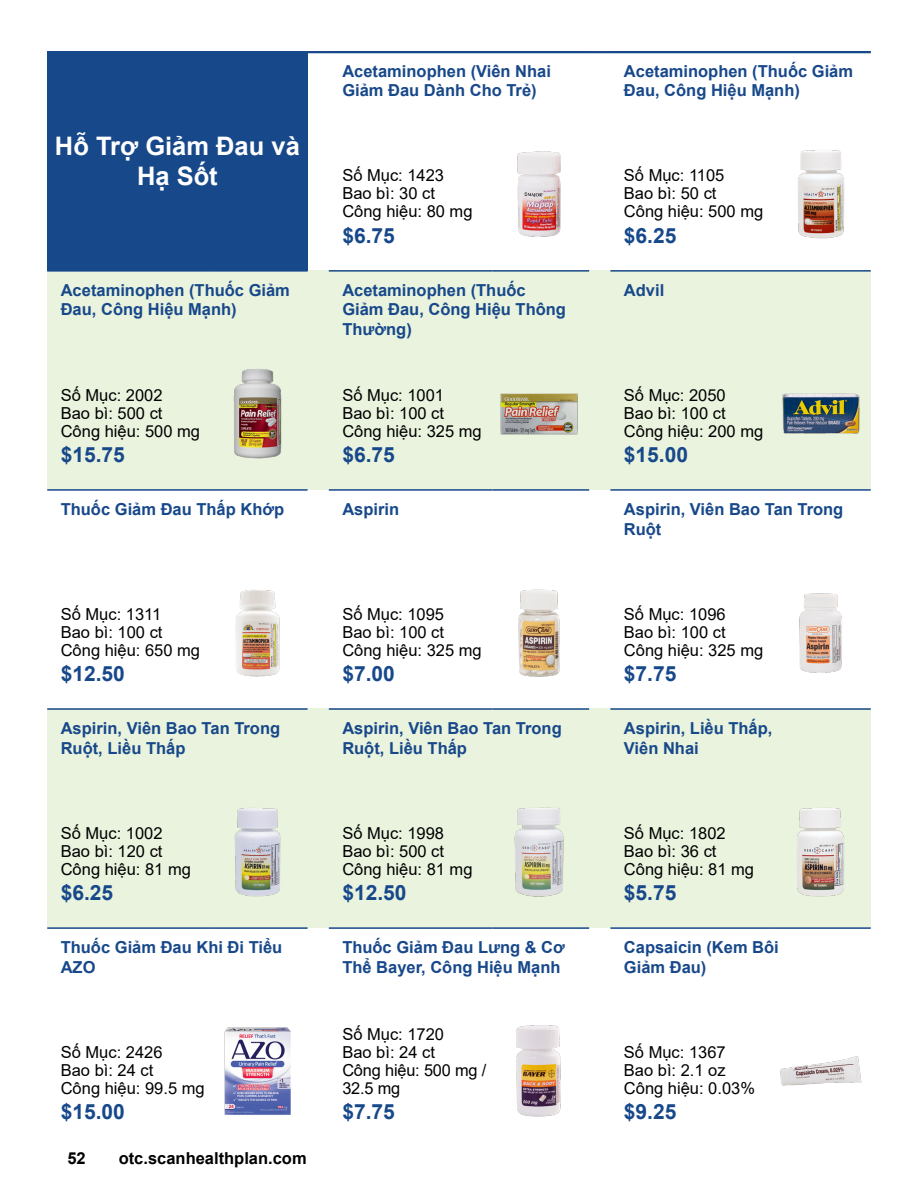
<style>
.page{position:relative;width:918px;height:1188px;background:#fff}
.page>*{position:absolute;margin:0;border:0;box-sizing:border-box;transform-origin:0 0}
.H3_Cat{font:700 25.5px/30.6px "Arial";color:#fff;text-align:center}
.Price{font:700 21px "Arial";color:#17488a}
.Product_Details{font:16.5px/18px "Arial";color:#000}
.Product_Name{font:700 16.5px/19.8px "Arial";color:#17488a}
.t1{font:700 16.5px "Arial";color:#000}
</style>
<div class="page">
<div style="left:47px;top:270px;width:824px;height:219px;background:#e9f3de"></div>
<div style="left:47px;top:708px;width:824px;height:219px;background:#e9f3de"></div>
<img style="left:517px;top:151px;width:44px;height:86px">
<hr style="left:47px;top:270px;width:164px;height:2px;background:#17488a">
<hr style="left:211px;top:270px;width:97px;height:2px;background:#17488a">
<img style="left:233px;top:368px;width:49px;height:91px">
<hr style="left:329px;top:270px;width:163px;height:2px;background:#17488a">
<hr style="left:492px;top:270px;width:97px;height:2px;background:#17488a">
<img style="left:500px;top:393px;width:78px;height:42px">
<hr style="left:47px;top:489px;width:164px;height:2px;background:#17488a">
<hr style="left:211px;top:489px;width:97px;height:2px;background:#17488a">
<img style="left:235px;top:589px;width:45px;height:88px">
<hr style="left:329px;top:489px;width:163px;height:2px;background:#17488a">
<hr style="left:492px;top:489px;width:97px;height:2px;background:#17488a">
<img style="left:518px;top:589px;width:42px;height:88px">
<hr style="left:610px;top:489px;width:164px;height:2px;background:#17488a">
<hr style="left:774px;top:489px;width:97px;height:2px;background:#17488a">
<img style="left:799px;top:593px;width:43px;height:80px">
<hr style="left:47px;top:708px;width:164px;height:2px;background:#17488a">
<hr style="left:211px;top:708px;width:97px;height:2px;background:#17488a">
<img style="left:234px;top:808px;width:47px;height:89px">
<hr style="left:329px;top:708px;width:163px;height:2px;background:#17488a">
<hr style="left:492px;top:708px;width:97px;height:2px;background:#17488a">
<img style="left:514px;top:807px;width:50px;height:90px">
<hr style="left:610px;top:708px;width:164px;height:2px;background:#17488a">
<hr style="left:774px;top:708px;width:97px;height:2px;background:#17488a">
<img style="left:797px;top:808px;width:47px;height:89px">
<hr style="left:47px;top:927px;width:164px;height:2px;background:#17488a">
<hr style="left:211px;top:927px;width:97px;height:2px;background:#17488a">
<img style="left:224px;top:1027px;width:67px;height:88px">
<hr style="left:329px;top:927px;width:163px;height:2px;background:#17488a">
<hr style="left:492px;top:927px;width:97px;height:2px;background:#17488a">
<img style="left:517px;top:1025px;width:44px;height:92px">
<hr style="left:610px;top:927px;width:164px;height:2px;background:#17488a">
<hr style="left:774px;top:927px;width:97px;height:2px;background:#17488a">
<img style="left:780px;top:1056px;width:81px;height:29px">
<hr style="left:610px;top:270px;width:164px;height:2px;background:#17488a">
<hr style="left:774px;top:270px;width:97px;height:2px;background:#17488a">
<img style="left:782px;top:393px;width:78px;height:41px">
<img style="left:798px;top:150px;width:47px;height:89px">
<div style="left:47px;top:51px;width:261px;height:220px;background:#17488a"></div>
<hr style="left:282px;top:51px;width:589px;height:2px;background:#17488a">
<h3 class="H3_Cat" style="left:55px;top:131px;width:246px">Hỗ Trợ Giảm Đau và<br>Hạ Sốt</h3>
<p class="Product_Name" style="left:61px;top:280px;width:231px">Acetaminophen (Thuốc Giảm<br>Đau, Công Hiệu Mạnh)</p>
<p class="Product_Details" style="left:61px;top:386px;width:103px">Số Mục: 2002</p>
<p class="Product_Details" style="left:61px;top:404px;width:103px">Bao bì: 500 ct</p>
<p class="Product_Details" style="left:61px;top:422px;width:141px">Công hiệu: 500 mg</p>
<p class="Price" style="left:61px;top:440px;width:66px">$15.75</p>
<p class="Product_Name" style="left:61px;top:499px;width:225px">Thuốc Giảm Đau Thấp Khớp</p>
<p class="Product_Details" style="left:61px;top:605px;width:102px">Số Mục: 1311</p>
<p class="Product_Details" style="left:61px;top:623px;width:103px">Bao bì: 100 ct</p>
<p class="Product_Details" style="left:61px;top:641px;width:141px">Công hiệu: 650 mg</p>
<p class="Price" style="left:61px;top:659px;width:66px">$12.50</p>
<p class="Product_Name" style="left:61px;top:718px;width:221px">Aspirin, Viên Bao Tan Trong<br>Ruột, Liều Thấp</p>
<p class="Product_Details" style="left:61px;top:824px;width:103px">Số Mục: 1002</p>
<p class="Product_Details" style="left:61px;top:842px;width:103px">Bao bì: 120 ct</p>
<p class="Product_Details" style="left:61px;top:860px;width:132px">Công hiệu: 81 mg</p>
<p class="Price" style="left:61px;top:878px;width:54px">$6.25</p>
<p class="Product_Name" style="left:61px;top:937px;width:223px">Thuốc Giảm Đau Khi Đi Tiểu<br>AZO</p>
<p class="Product_Details" style="left:61px;top:1043px;width:103px">Số Mục: 2426</p>
<p class="Product_Details" style="left:61px;top:1061px;width:94px">Bao bì: 24 ct</p>
<p class="Product_Details" style="left:61px;top:1079px;width:145px">Công hiệu: 99.5 mg</p>
<p class="Price" style="left:61px;top:1097px;width:66px">$15.00</p>
<p class="t1" style="left:67px;top:1147px;width:20px">52</p>
<p class="t1" style="left:119px;top:1147px;width:189px">otc.scanhealthplan.com</p>
<p class="Product_Name" style="left:342px;top:61px;width:210px">Acetaminophen (Viên Nhai<br>Giảm Đau Dành Cho Trẻ)</p>
<p class="Product_Details" style="left:342px;top:167px;width:103px">Số Mục: 1423</p>
<p class="Product_Details" style="left:342px;top:185px;width:94px">Bao bì: 30 ct</p>
<p class="Product_Details" style="left:342px;top:203px;width:132px">Công hiệu: 80 mg</p>
<p class="Price" style="left:342px;top:221px;width:54px">$6.75</p>
<p class="Product_Name" style="left:342px;top:280px;width:225px">Acetaminophen (Thuốc<br>Giảm Đau, Công Hiệu Thông<br>Thường)</p>
<p class="Product_Details" style="left:342px;top:386px;width:103px">Số Mục: 1001</p>
<p class="Product_Details" style="left:342px;top:404px;width:103px">Bao bì: 100 ct</p>
<p class="Product_Details" style="left:342px;top:422px;width:141px">Công hiệu: 325 mg</p>
<p class="Price" style="left:342px;top:440px;width:54px">$6.75</p>
<p class="Product_Name" style="left:342px;top:499px;width:58px">Aspirin</p>
<p class="Product_Details" style="left:342px;top:605px;width:103px">Số Mục: 1095</p>
<p class="Product_Details" style="left:342px;top:623px;width:103px">Bao bì: 100 ct</p>
<p class="Product_Details" style="left:342px;top:641px;width:141px">Công hiệu: 325 mg</p>
<p class="Price" style="left:342px;top:659px;width:54px">$7.00</p>
<p class="Product_Name" style="left:342px;top:718px;width:221px">Aspirin, Viên Bao Tan Trong<br>Ruột, Liều Thấp</p>
<p class="Product_Details" style="left:342px;top:824px;width:103px">Số Mục: 1998</p>
<p class="Product_Details" style="left:342px;top:842px;width:103px">Bao bì: 500 ct</p>
<p class="Product_Details" style="left:342px;top:860px;width:132px">Công hiệu: 81 mg</p>
<p class="Price" style="left:342px;top:878px;width:66px">$12.50</p>
<p class="Product_Name" style="left:342px;top:937px;width:224px">Thuốc Giảm Đau Lưng &amp; Cơ<br>Thể Bayer, Công Hiệu Mạnh</p>
<p class="Product_Details" style="left:342px;top:1025px;width:103px">Số Mục: 1720</p>
<p class="Product_Details" style="left:342px;top:1043px;width:94px">Bao bì: 24 ct</p>
<p class="Product_Details" style="left:342px;top:1061px;width:146px">Công hiệu: 500 mg /<br>32.5 mg</p>
<p class="Price" style="left:342px;top:1097px;width:54px">$7.75</p>
<p class="Product_Name" style="left:624px;top:61px;width:231px">Acetaminophen (Thuốc Giảm<br>Đau, Công Hiệu Mạnh)</p>
<p class="Product_Details" style="left:624px;top:167px;width:102px">Số Mục: 1105</p>
<p class="Product_Details" style="left:624px;top:185px;width:94px">Bao bì: 50 ct</p>
<p class="Product_Details" style="left:624px;top:203px;width:141px">Công hiệu: 500 mg</p>
<p class="Price" style="left:624px;top:221px;width:54px">$6.25</p>
<p class="Product_Name" style="left:624px;top:280px;width:42px">Advil</p>
<p class="Product_Details" style="left:624px;top:386px;width:103px">Số Mục: 2050</p>
<p class="Product_Details" style="left:624px;top:404px;width:103px">Bao bì: 100 ct</p>
<p class="Product_Details" style="left:624px;top:422px;width:141px">Công hiệu: 200 mg</p>
<p class="Price" style="left:624px;top:440px;width:66px">$15.00</p>
<p class="Product_Name" style="left:624px;top:499px;width:221px">Aspirin, Viên Bao Tan Trong<br>Ruột</p>
<p class="Product_Details" style="left:624px;top:605px;width:103px">Số Mục: 1096</p>
<p class="Product_Details" style="left:624px;top:623px;width:103px">Bao bì: 100 ct</p>
<p class="Product_Details" style="left:624px;top:641px;width:141px">Công hiệu: 325 mg</p>
<p class="Price" style="left:624px;top:659px;width:54px">$7.75</p>
<p class="Product_Name" style="left:624px;top:718px;width:150px">Aspirin, Liều Thấp,<br>Viên Nhai</p>
<p class="Product_Details" style="left:624px;top:824px;width:103px">Số Mục: 1802</p>
<p class="Product_Details" style="left:624px;top:842px;width:94px">Bao bì: 36 ct</p>
<p class="Product_Details" style="left:624px;top:860px;width:132px">Công hiệu: 81 mg</p>
<p class="Price" style="left:624px;top:878px;width:54px">$5.75</p>
<p class="Product_Name" style="left:624px;top:937px;width:156px">Capsaicin (Kem Bôi<br>Giảm Đau)</p>
<p class="Product_Details" style="left:624px;top:1043px;width:103px">Số Mục: 1367</p>
<p class="Product_Details" style="left:624px;top:1061px;width:103px">Bao bì: 2.1 oz</p>
<p class="Product_Details" style="left:624px;top:1079px;width:133px">Công hiệu: 0.03%</p>
<p class="Price" style="left:624px;top:1097px;width:54px">$9.25</p>
</div>
